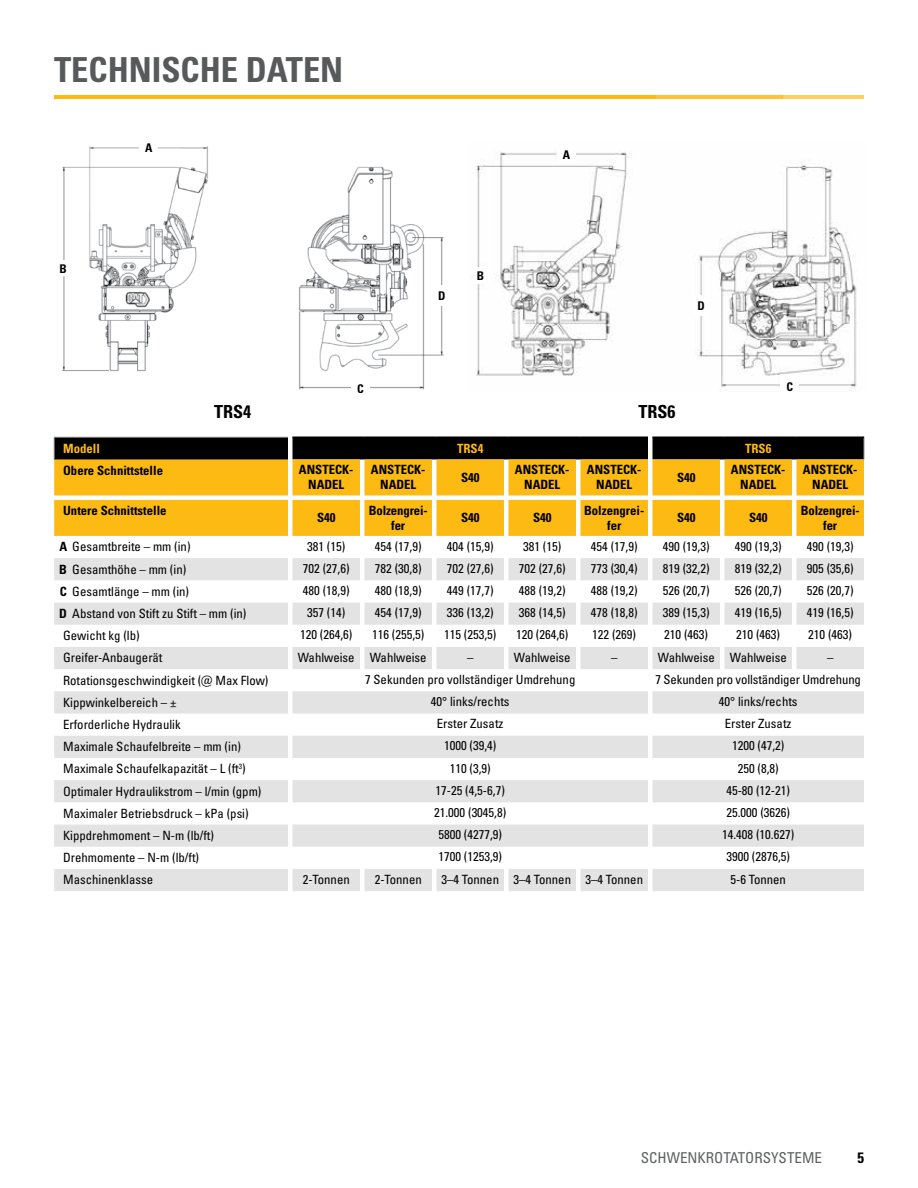
<style>
.page{position:relative;width:918px;height:1188px;background:#fff}
.page>*{position:absolute;margin:0;border:0;box-sizing:border-box;transform-origin:0 0}
.t1{font:34.5px "Univers LTCYR 67 Bold Cond";color:#58595b}
.t2{font:18px "Univers LTCYR 67 Bold Cond";color:#000}
.t3{font:condensed 15px "Univers LTCYR 57";color:#5e6263}
.t4{font:15px "Univers LTCYR 67 Bold Cond";color:#000}
.t5{font:condensed 12.75px "Univers LTCYR 57";color:#000}
.t6{font:12.75px/15.3px "Univers LTCYR 67 Bold Cond";color:#000;text-align:center}
.t7{font:12.75px "Univers LTCYR 67 Bold Cond";color:#fdba12}
.t8{font:12px "Univers LTCYR 67 Bold Cond";color:#000}
.s1{font-family:"Univers LTCYR 67 Bold Cond";font-stretch:normal}
</style>
<div class="page">
<img style="left:62px;top:146px;width:382px;height:244px">
<svg style="left:54px;top:558px;width:810px;height:333px;fill:#e7e6e6"></svg>
<svg style="left:54px;top:436px;width:811px;height:100px;background:#c49623"></svg>
<div style="left:140px;top:138px;width:18px;height:19px;background:#fff"></div>
<div style="left:351px;top:376px;width:19px;height:23px;background:#fff"></div>
<div style="left:433px;top:285px;width:17px;height:21px;background:#fff"></div>
<div style="left:54px;top:260px;width:18px;height:15px;background:#fff"></div>
<hr style="left:54px;top:95px;width:601px;height:4px;background:#fdba12">
<hr style="left:654px;top:95px;width:128px;height:4px;background:#fdc436">
<hr style="left:782px;top:95px;width:82px;height:4px;background:#fdd265">
<img style="left:476px;top:152px;width:381px;height:239px">
<div style="left:557px;top:145px;width:19px;height:19px;background:#fff"></div>
<div style="left:780px;top:374px;width:19px;height:24px;background:#fff"></div>
<div style="left:693px;top:295px;width:17px;height:21px;background:#fff"></div>
<div style="left:472px;top:267px;width:18px;height:16px;background:#fff"></div>
<h1 class="t1" style="left:54px;top:48px;width:291px">TECHNISCHE DATEN</h1>
<p class="t8" style="left:145px;top:140px;width:9px">A</p>
<p class="t8" style="left:563px;top:148px;width:9px">A</p>
<p class="t8" style="left:59px;top:261px;width:9px">B</p>
<p class="t8" style="left:438px;top:289px;width:9px">D</p>
<p class="t8" style="left:477px;top:268px;width:9px">B</p>
<p class="t8" style="left:698px;top:299px;width:9px">D</p>
<p class="t8" style="left:357px;top:381px;width:8px">C</p>
<h2 class="t2" style="left:214px;top:401px;width:39px">TRS4</h2>
<h2 class="t2" style="left:638px;top:401px;width:39px">TRS6</h2>
<p class="t8" style="left:786px;top:379px;width:8px">C</p>
<p class="t7" style="left:63px;top:440px;width:38px">Modell</p>
<p class="t7" style="left:457px;top:440px;width:28px">TRS4</p>
<p class="t7" style="left:745px;top:440px;width:28px">TRS6</p>
<p class="t6" style="left:63px;top:463px;width:101px">Obere Schnittstelle</p>
<p class="t6" style="left:299px;top:462px;width:56px">ANSTECK-<br>NADEL</p>
<p class="t6" style="left:371px;top:462px;width:56px">ANSTECK-<br>NADEL</p>
<p class="t6" style="left:461px;top:469px;width:20px">S40</p>
<p class="t6" style="left:515px;top:462px;width:56px">ANSTECK-<br>NADEL</p>
<p class="t6" style="left:587px;top:462px;width:56px">ANSTECK-<br>NADEL</p>
<p class="t6" style="left:677px;top:469px;width:20px">S40</p>
<p class="t6" style="left:731px;top:462px;width:56px">ANSTECK-<br>NADEL</p>
<p class="t6" style="left:803px;top:462px;width:56px">ANSTECK-<br>NADEL</p>
<p class="t6" style="left:63px;top:503px;width:105px">Untere Schnittstelle</p>
<p class="t6" style="left:317px;top:510px;width:20px">S40</p>
<p class="t6" style="left:369px;top:502px;width:60px">Bolzengrei&shy;fer</p>
<p class="t6" style="left:461px;top:510px;width:20px">S40</p>
<p class="t6" style="left:533px;top:510px;width:20px">S40</p>
<p class="t6" style="left:584px;top:502px;width:62px">Bolzengrei&shy;fer</p>
<p class="t6" style="left:677px;top:510px;width:20px">S40</p>
<p class="t6" style="left:749px;top:510px;width:20px">S40</p>
<p class="t6" style="left:801px;top:502px;width:60px">Bolzengrei&shy;fer</p>
<p class="t5" style="left:59px;top:539px;width:133px"><span class="s1">A</span> Gesamtbreite – mm (in)</p>
<p class="t5" style="left:307px;top:538px;width:40px">381 (15)</p>
<p class="t5" style="left:375px;top:538px;width:48px">454 (17,9)</p>
<p class="t5" style="left:447px;top:538px;width:48px">404 (15,9)</p>
<p class="t5" style="left:523px;top:538px;width:40px">381 (15)</p>
<p class="t5" style="left:591px;top:538px;width:48px">454 (17,9)</p>
<p class="t5" style="left:663px;top:538px;width:48px">490 (19,3)</p>
<p class="t5" style="left:735px;top:538px;width:48px">490 (19,3)</p>
<p class="t5" style="left:807px;top:538px;width:48px">490 (19,3)</p>
<p class="t5" style="left:59px;top:561px;width:128px"><span class="s1">B</span> Gesamthöhe – mm (in)</p>
<p class="t5" style="left:303px;top:560px;width:48px">702 (27,6)</p>
<p class="t5" style="left:375px;top:560px;width:48px">782 (30,8)</p>
<p class="t5" style="left:447px;top:560px;width:48px">702 (27,6)</p>
<p class="t5" style="left:519px;top:560px;width:48px">702 (27,6)</p>
<p class="t5" style="left:591px;top:560px;width:48px">773 (30,4)</p>
<p class="t5" style="left:663px;top:560px;width:48px">819 (32,2)</p>
<p class="t5" style="left:735px;top:560px;width:48px">819 (32,2)</p>
<p class="t5" style="left:807px;top:560px;width:48px">905 (35,6)</p>
<p class="t5" style="left:60px;top:583px;width:131px"><span class="s1">C</span> Gesamtlänge – mm (in)</p>
<p class="t5" style="left:303px;top:582px;width:48px">480 (18,9)</p>
<p class="t5" style="left:375px;top:582px;width:48px">480 (18,9)</p>
<p class="t5" style="left:447px;top:582px;width:48px">449 (17,7)</p>
<p class="t5" style="left:519px;top:582px;width:48px">488 (19,2)</p>
<p class="t5" style="left:591px;top:582px;width:48px">488 (19,2)</p>
<p class="t5" style="left:663px;top:582px;width:48px">526 (20,7)</p>
<p class="t5" style="left:735px;top:582px;width:48px">526 (20,7)</p>
<p class="t5" style="left:807px;top:582px;width:48px">526 (20,7)</p>
<p class="t5" style="left:59px;top:605px;width:189px"><span class="s1">D</span> Abstand von Stift zu Stift – mm (in)</p>
<p class="t5" style="left:307px;top:605px;width:40px">357 (14)</p>
<p class="t5" style="left:375px;top:605px;width:48px">454 (17,9)</p>
<p class="t5" style="left:447px;top:605px;width:48px">336 (13,2)</p>
<p class="t5" style="left:519px;top:605px;width:48px">368 (14,5)</p>
<p class="t5" style="left:591px;top:605px;width:48px">478 (18,8)</p>
<p class="t5" style="left:663px;top:605px;width:48px">389 (15,3)</p>
<p class="t5" style="left:735px;top:605px;width:48px">419 (16,5)</p>
<p class="t5" style="left:807px;top:605px;width:48px">419 (16,5)</p>
<p class="t5" style="left:63px;top:628px;width:78px">Gewicht kg (lb)</p>
<p class="t5" style="left:300px;top:627px;width:54px">120 (264,6)</p>
<p class="t5" style="left:372px;top:627px;width:54px">116 (255,5)</p>
<p class="t5" style="left:444px;top:627px;width:54px">115 (253,5)</p>
<p class="t5" style="left:516px;top:627px;width:54px">120 (264,6)</p>
<p class="t5" style="left:592px;top:627px;width:45px">122 (269)</p>
<p class="t5" style="left:664px;top:627px;width:45px">210 (463)</p>
<p class="t5" style="left:736px;top:627px;width:45px">210 (463)</p>
<p class="t5" style="left:808px;top:627px;width:45px">210 (463)</p>
<p class="t5" style="left:63px;top:650px;width:101px">Greifer-Anbaugerät</p>
<p class="t5" style="left:298px;top:649px;width:130px">Wahlweise Wahlweise</p>
<p class="t5" style="left:467px;top:649px;width:8px">–</p>
<p class="t5" style="left:514px;top:649px;width:58px">Wahlweise</p>
<p class="t5" style="left:611px;top:649px;width:8px">–</p>
<p class="t5" style="left:658px;top:649px;width:130px">Wahlweise Wahlweise</p>
<p class="t5" style="left:827px;top:649px;width:8px">–</p>
<p class="t5" style="left:63px;top:672px;width:207px">Rotationsgeschwindigkeit (@ Max Flow)</p>
<p class="t5" style="left:365px;top:671px;width:212px">7 Sekunden pro vollständiger Umdrehung</p>
<p class="t5" style="left:655px;top:671px;width:207px">7 Sekunden pro vollständiger Umdrehung</p>
<p class="t5" style="left:63px;top:694px;width:115px">Kippwinkelbereich – ±</p>
<p class="t5" style="left:431px;top:693px;width:80px">40° links/rechts</p>
<p class="t5" style="left:719px;top:693px;width:80px">40° links/rechts</p>
<p class="t5" style="left:63px;top:716px;width:119px">Erforderliche Hydraulik</p>
<p class="t5" style="left:437px;top:716px;width:68px">Erster Zusatz</p>
<p class="t5" style="left:725px;top:716px;width:68px">Erster Zusatz</p>
<p class="t5" style="left:63px;top:739px;width:179px">Maximale Schaufelbreite – mm (in)</p>
<p class="t5" style="left:444px;top:738px;width:54px">1000 (39,4)</p>
<p class="t5" style="left:732px;top:738px;width:54px">1200 (47,2)</p>
<p class="t5" style="left:63px;top:761px;width:184px">Maximale Schaufelkapazität – L (ft<sup>3</sup>)</p>
<p class="t5" style="left:450px;top:760px;width:43px">110 (3,9)</p>
<p class="t5" style="left:738px;top:760px;width:43px">250 (8,8)</p>
<p class="t5" style="left:63px;top:783px;width:200px">Optimaler Hydraulikstrom – l/min (gpm)</p>
<p class="t5" style="left:436px;top:782px;width:71px">17-25 (4,5-6,7)</p>
<p class="t5" style="left:726px;top:782px;width:65px">45-80 (12-21)</p>
<p class="t5" style="left:63px;top:805px;width:187px">Maximaler Betriebsdruck – kPa (psi)</p>
<p class="t5" style="left:434px;top:804px;width:74px">21.000 (3045,8)</p>
<p class="t5" style="left:726px;top:804px;width:65px">25.000 (3626)</p>
<p class="t5" style="left:63px;top:827px;width:152px">Kippdrehmoment – N-m (lb/ft)</p>
<p class="t5" style="left:438px;top:827px;width:65px">5800 (4277,9)</p>
<p class="t5" style="left:722px;top:827px;width:74px">14.408 (10.627)</p>
<p class="t5" style="left:63px;top:850px;width:137px">Drehmomente – N-m (lb/ft)</p>
<p class="t5" style="left:438px;top:849px;width:65px">1700 (1253,9)</p>
<p class="t5" style="left:726px;top:849px;width:65px">3900 (2876,5)</p>
<p class="t5" style="left:63px;top:872px;width:91px">Maschinenklasse</p>
<p class="t5" style="left:303px;top:871px;width:49px">2-Tonnen</p>
<p class="t5" style="left:375px;top:871px;width:49px">2-Tonnen</p>
<p class="t5" style="left:441px;top:871px;width:203px">3–4 Tonnen 3–4 Tonnen 3–4 Tonnen</p>
<p class="t5" style="left:731px;top:871px;width:57px">5-6 Tonnen</p>
<p class="t3" style="left:641px;top:1148px;width:183px">SCHWENKROTATORSYSTEME</p>
<p class="t4" style="left:857px;top:1148px;width:8px">5</p>
</div>
